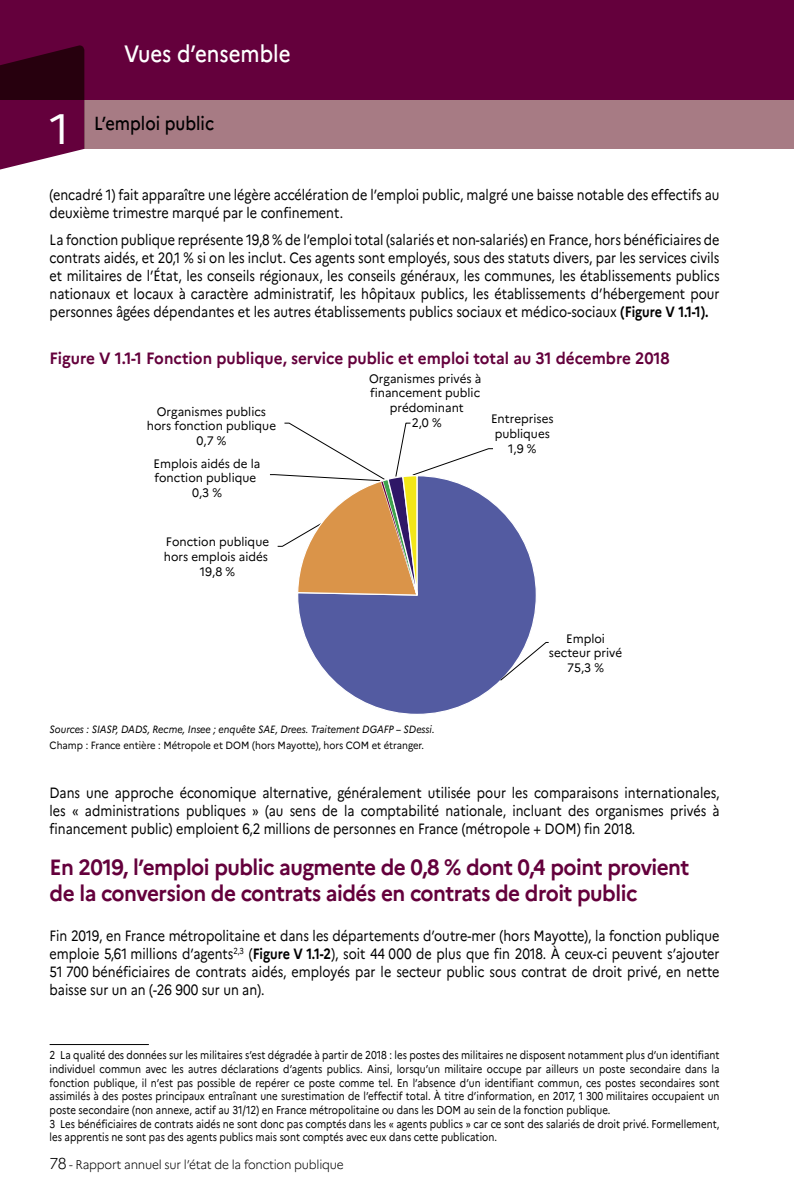
<style>
.page{position:relative;width:794px;height:1191px;background:#fff}
.page>*{position:absolute;margin:0;border:0;box-sizing:border-box;transform-origin:0 0}
._00_En-tete_2_Numero{font:42.52px "Marianne";color:#fff}
._00_En-tete_1{font:500 23.62px "Marianne";letter-spacing:-.005em;color:#fff;scale:.87 1}
.t1{font:700 22.05px/26.2px "Marianne";letter-spacing:-.025em;color:#64003c;scale:.94 1}
._00_En-tete_2{font:500 18.9px "Marianne";color:#000;scale:.87 1}
._05_Titre{font:700 16.45px "Marianne";color:#64003c;scale:.94 1}
._04_TC{font:14.88px/17.8px "Marianne";color:#000;text-align:justify;scale:.85 1}
._00_Pied_de_page{font:300 12.6px "Marianne";letter-spacing:-.02em;color:#000;scale:.94 1}
.t2{font:12.25px/14.7px "Marianne";color:#000;text-align:center;scale:.95 1}
._04_Note{font:11.38px/13.7px "Marianne";color:#000;text-align:justify;scale:.85 1}
._05_Source{font:italic 10.5px "Marianne";color:#000;scale:.9 1}
._05_Note{font:10.5px "Marianne";color:#000;scale:.9 1}
.s1{font-weight:700}
.s2{font-size:15.75px}
</style>
<div class="page">
<div style="left:84px;top:99px;width:710px;height:50px;background:#a77b84"></div>
<div style="left:0;top:0;width:794px;height:99px;background:#64003c"></div>
<svg style="left:0;top:45px;width:84px;height:125px"></svg>
<div style="left:298px;top:476px;width:238px;height:238px;background:#535ba1;border-radius:119px"></div>
<svg style="left:270px;top:422px;width:224px;height:174px"></svg>
<svg style="left:499px;top:641px;width:50px;height:40px"></svg>
<hr style="left:50px;top:1044px;width:99px;height:1px;background:#000">
<p class="_00_En-tete_2_Numero" style="left:50px;top:103px;width:21px">1</p>
<p class="_00_En-tete_1" style="left:124px;top:39px;width:193px">Vues d’ensemble</p>
<p class="_00_En-tete_2" style="left:94px;top:112px;width:139px">L’emploi public</p>
<p class="_04_TC" style="left:50px;top:185px;width:789px">(encadré 1) fait apparaître une légère accélération de l’emploi public, malgré une baisse notable des effectifs au deuxième trimestre marqué par le confinement.</p>
<p class="_04_TC" style="left:50px;top:231px;width:789px">La fonction publique représente 19,8 % de l’emploi total (salariés et non‑salariés) en France, hors bénéficiaires de contrats aidés, et 20,1 % si on les inclut. Ces agents sont employés, sous des statuts divers, par les services civils et militaires de l’État, les conseils régionaux, les conseils généraux, les communes, les établissements publics nationaux et locaux à caractère administratif, les hôpitaux publics, les établissements d’hébergement pour personnes âgées dépendantes et les autres établissements publics sociaux et médico‑sociaux <span class="s1">(Figure V 1.1‑1).</span></p>
<p class="_05_Titre" style="left:50px;top:348px;width:661px">Figure V 1.1‑1 Fonction publique, service public et emploi total au 31 décembre 2018</p>
<p class="t2" style="left:147px;top:404px;width:137px">Organismes publics hors fonction publique<br>0,7 %</p>
<p class="t2" style="left:154px;top:456px;width:114px">Emplois aidés de la fonction publique<br>0,3 %</p>
<p class="t2" style="left:164px;top:534px;width:112px">Fonction publique hors emplois aidés<br>19,8 %</p>
<p class="t2" style="left:369px;top:371px;width:119px">Organismes privés à financement public prédominant<br>2,0 %</p>
<p class="t2" style="left:491px;top:411px;width:67px">Entreprises publiques<br>1,9 %</p>
<p class="t2" style="left:549px;top:631px;width:79px">Emploi secteur privé<br>75,3 %</p>
<p class="_05_Source" style="left:50px;top:722px;width:429px">Sources : SIASP, DADS, Recme, Insee ; enquête SAE, Drees. Traitement DGAFP – SDessi.</p>
<p class="_05_Note" style="left:50px;top:738px;width:417px">Champ : France entière : Métropole et DOM (hors Mayotte), hors COM et étranger.</p>
<p class="_04_TC" style="left:50px;top:783px;width:789px">Dans une approche économique alternative, généralement utilisée pour les comparaisons internationales, les « administrations publiques » (au sens de la comptabilité nationale, incluant des organismes privés à financement public) emploient 6,2 millions de personnes en France (métropole + DOM) fin 2018.</p>
<p class="t1" style="left:50px;top:853px;width:682px">En 2019, l’emploi public augmente de 0,8 % dont 0,4 point provient de la conversion de contrats aidés en contrats de droit public</p>
<p class="_04_TC" style="left:50px;top:927px;width:789px">Fin 2019, en France métropolitaine et dans les départements d’outre‑mer (hors Mayotte), la fonction publique emploie 5,61 millions d’agents<sup>2,3</sup> (<span class="s1">Figure V 1.1‑2</span>), soit 44 000 de plus que fin 2018. À ceux‑ci peuvent s’ajouter 51 700 bénéficiaires de contrats aidés, employés par le secteur public sous contrat de droit privé, en nette baisse sur un an (‑26 900 sur un an).</p>
<p class="_04_Note" style="left:50px;top:1048px;width:789px">2 La qualité des données sur les militaires s’est dégradée à partir de 2018 : les postes des militaires ne disposent notamment plus d’un identifiant individuel commun avec les autres déclarations d’agents publics. Ainsi, lorsqu’un militaire occupe par ailleurs un poste secondaire dans la fonction publique, il n’est pas possible de repérer ce poste comme tel. En l’absence d’un identifiant commun, ces postes secondaires sont assimilés à des postes principaux entraînant une surestimation de l’effectif total. À titre d’information, en 2017, 1 300 militaires occupaient un poste secondaire (non annexe, actif au 31/12) en France métropolitaine ou dans les DOM au sein de la fonction publique.</p>
<p class="_04_Note" style="left:50px;top:1116px;width:789px">3 Les bénéficiaires de contrats aidés ne sont donc pas comptés dans les « agents publics » car ce sont des salariés de droit privé. Formellement, les apprentis ne sont pas des agents publics mais sont comptés avec eux dans cette publication.</p>
<p class="_00_Pied_de_page" style="left:50px;top:1157px;width:314px"><span class="s2">78</span> - Rapport annuel sur l’état de la fonction publique</p>
</div>
